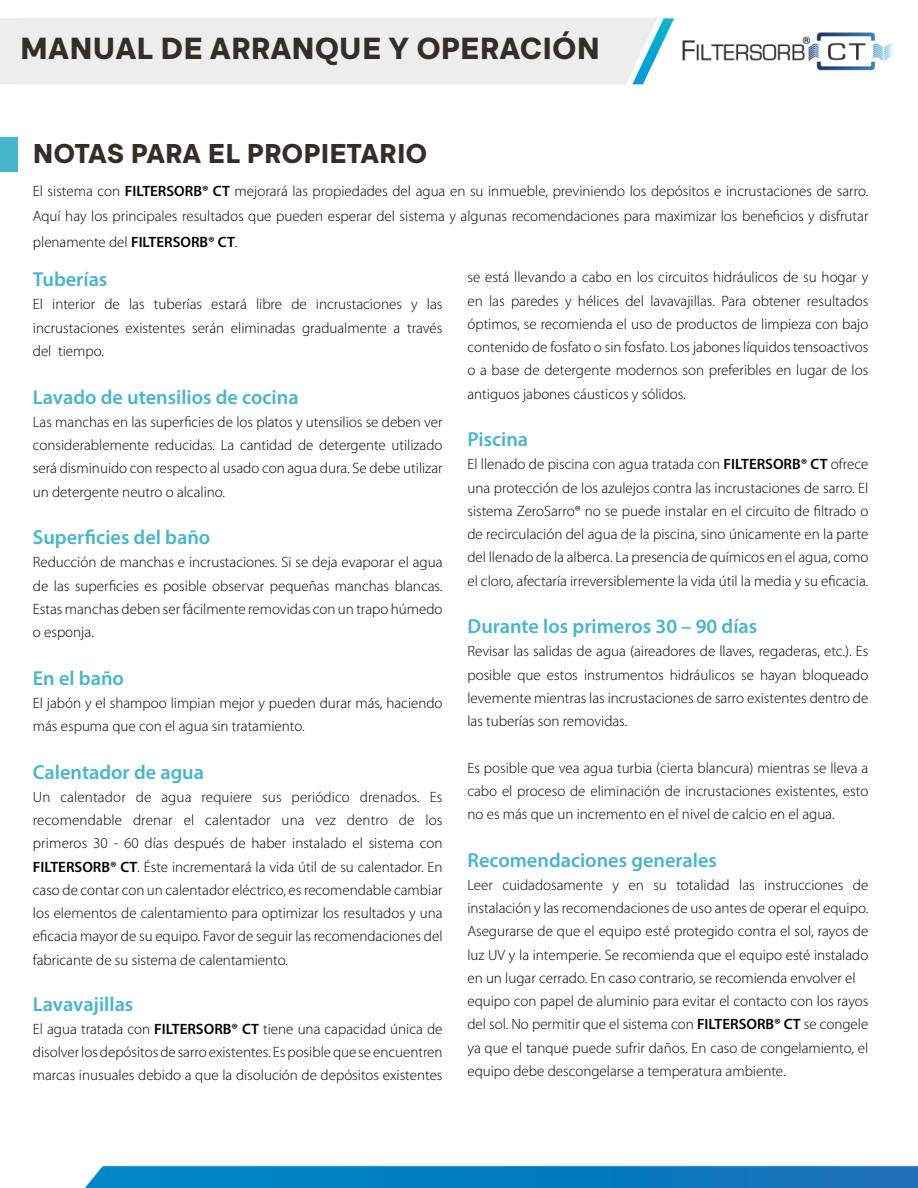
<style>
.page{position:relative;width:918px;height:1188px;background:#fff}
.page>*{position:absolute;margin:0;border:0;box-sizing:border-box;transform-origin:0 0}
.t1{font:900 30px "Quadran";letter-spacing:-.01em;color:#342e29}
.t2{font:900 26.85px "Quadran";letter-spacing:-.01em;color:#342e29}
.subtitulo_azul{font:600 20.25px "Myriad Pro";color:#45b6cb}
.t3{font:300 15px/23.2px "Myriad Pro";color:#000;text-align:justify}
.s1{font-weight:600}
</style>
<div class="page">
<img style="left:0;top:18px;width:918px;height:1170px">
<div style="left:0;top:137px;width:17px;height:35px;background:#45b6cb"></div>
<p class="t1" style="left:20px;top:29px;width:582px">MANUAL DE ARRANQUE Y OPERACIÓN</p>
<p class="t2" style="left:33px;top:136px;width:397px">NOTAS PARA EL PROPIETARIO</p>
<p class="t3" style="left:33px;top:178px;width:837px;line-height:25.5px">El sistema con <span class="s1">FILTERSORB® CT</span> mejorará las propiedades del agua en su inmueble, previniendo los depósitos e incrustaciones de sarro.<br>Aquí hay los principales resultados que pueden esperar del sistema y algunas recomendaciones para maximizar los beneficios y disfrutar plenamente del <span class="s1">FILTERSORB® CT</span>.</p>
<p class="subtitulo_azul" style="left:33px;top:267px;width:76px">Tuberías</p>
<p class="t3" style="left:33px;top:293px;width:411px">El interior de las tuberías estará libre de incrustaciones y las incrustaciones existentes serán eliminadas gradualmente a través del tiempo.</p>
<p class="subtitulo_azul" style="left:33px;top:384px;width:267px">Lavado de utensilios de cocina</p>
<p class="t3" style="left:33px;top:410px;width:411px">Las manchas en las superficies de los platos y utensilios se deben ver considerablemente reducidas. La cantidad de detergente utilizado será disminuido con respecto al usado con agua dura. Se debe utilizar un detergente neutro o alcalino.</p>
<p class="subtitulo_azul" style="left:33px;top:524px;width:179px">Superficies del baño</p>
<p class="t3" style="left:33px;top:551px;width:411px">Reducción de manchas e incrustaciones. Si se deja evaporar el agua de las superficies es posible observar pequeñas manchas blancas.<br>Estas manchas deben ser fácilmente removidas con un trapo húmedo o esponja.</p>
<p class="subtitulo_azul" style="left:33px;top:665px;width:93px">En el baño</p>
<p class="t3" style="left:33px;top:691px;width:411px">El jabón y el shampoo limpian mejor y pueden durar más, haciendo más espuma que con el agua sin tratamiento.</p>
<p class="subtitulo_azul" style="left:33px;top:759px;width:173px">Calentador de agua</p>
<p class="t3" style="left:33px;top:785px;width:411px">Un calentador de agua requiere sus periódico drenados. Es recomendable drenar el calentador una vez dentro de los primeros 30 - 60 días después de haber instalado el sistema con <span class="s1">FILTERSORB® CT</span>. Éste incrementará la vida útil de su calentador. En caso de contar con un calentador eléctrico, es recomendable cambiar los elementos de calentamiento para optimizar los resultados y una eficacia mayor de su equipo. Favor de seguir las recomendaciones del fabricante de su sistema de calentamiento.</p>
<p class="subtitulo_azul" style="left:33px;top:991px;width:102px">Lavavajillas</p>
<p class="t3" style="left:33px;top:1017px;width:411px">El agua tratada con <span class="s1">FILTERSORB® CT</span> tiene una capacidad única de disolver los depósitos de sarro existentes. Es posible que se encuentren marcas inusuales debido a que la disolución de depósitos existentes</p>
<p class="t3" style="left:467px;top:266px;width:403px">se está llevando a cabo en los circuitos hidráulicos de su hogar y en las paredes y hélices del lavavajillas. Para obtener resultados óptimos, se recomienda el uso de productos de limpieza con bajo contenido de fosfato o sin fosfato. Los jabones líquidos tensoactivos o a base de detergente modernos son preferibles en lugar de los antiguos jabones cáusticos y sólidos.</p>
<p class="subtitulo_azul" style="left:467px;top:426px;width:62px">Piscina</p>
<p class="t3" style="left:467px;top:453px;width:403px">El llenado de piscina con agua tratada con <span class="s1">FILTERSORB® CT</span> ofrece una protección de los azulejos contra las incrustaciones de sarro. El sistema ZeroSarro® no se puede instalar en el circuito de filtrado o de recirculación del agua de la piscina, sino únicamente en la parte del llenado de la alberca. La presencia de químicos en el agua, como el cloro, afectaría irreversiblemente la vida útil la media y su eficacia.</p>
<p class="subtitulo_azul" style="left:467px;top:613px;width:291px">Durante los primeros 30 – 90 días</p>
<p class="t3" style="left:467px;top:640px;width:403px">Revisar las salidas de agua (aireadores de llaves, regaderas, etc.). Es posible que estos instrumentos hidráulicos se hayan bloqueado levemente mientras las incrustaciones de sarro existentes dentro de las tuberías son removidas.</p>
<p class="t3" style="left:467px;top:756px;width:402px">Es posible que vea agua turbia (cierta blancura) mientras se lleva a cabo el proceso de eliminación de incrustaciones existentes, esto no es más que un incremento en el nivel de calcio en el agua.</p>
<p class="subtitulo_azul" style="left:467px;top:847px;width:251px">Recomendaciones generales</p>
<p class="t3" style="left:467px;top:873px;width:402px">Leer cuidadosamente y en su totalidad las instrucciones de instalación y las recomendaciones de uso antes de operar el equipo.<br>Asegurarse de que el equipo esté protegido contra el sol, rayos de luz UV y la intemperie. Se recomienda que el equipo esté instalado en un lugar cerrado. En caso contrario, se recomienda envolver el</p>
<p class="t3" style="left:467px;top:989px;width:402px">equipo con papel de aluminio para evitar el contacto con los rayos del sol. No permitir que el sistema con <span class="s1">FILTERSORB® CT</span> se congele ya que el tanque puede sufrir daños. En caso de congelamiento, el equipo debe descongelarse a temperatura ambiente.</p>
</div>
